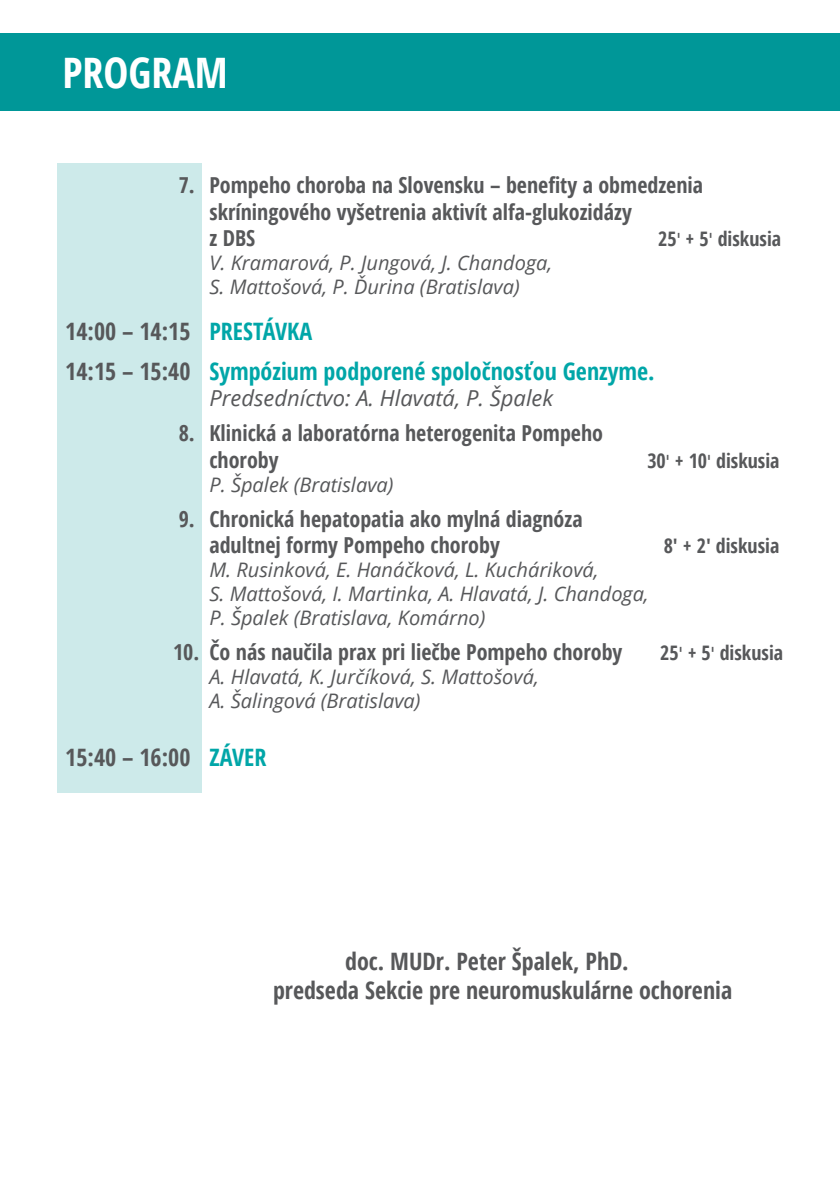
<style>
.page{position:relative;width:840px;height:1191px;background:#fff}
.page>*{position:absolute;margin:0;border:0;box-sizing:border-box;transform-origin:0 0}
.t1{font:700 condensed 42px "Open Sans";color:#fff}
.t2{font:700 condensed 24px/28.8px "Open Sans";color:#57585a}
.t3{font:700 condensed 24px/40.2px "Open Sans";color:#00a6a8}
.t4{font:700 condensed 22px/26.4px "Open Sans";color:#57585a}
.t5{font:italic 22px "Open Sans";color:#57585a}
.t6{font:italic 20px/24px "Open Sans";color:#57585a}
.t7{font:700 condensed 20px "Open Sans";color:#57585a}
.s1{font-family:"Corbel";font-weight:400;font-stretch:normal}
.s2{color:#57585a}
.s3{color:#00a6a8}
</style>
<div class="page">
<div style="left:57px;top:163px;width:144px;height:629px;background:#cdeaea"></div>
<div style="left:0;top:33px;width:839px;height:78px;background:#009798"></div>
<h1 class="t1" style="left:62px;top:43px;width:167px">PROG RAM</h1>
<p class="t4" style="left:209px;top:171px;width:495px;text-indent:-31px">7. Pompeho choroba na Slovensku – benefity a obmedzenia skríningového vyšetrenia aktivít alfa-glukozidázy<br>z DBS</p>
<p class="t7" style="left:658px;top:225px;width:124px">25<span class="s1">'</span> + 5<span class="s1">'</span> diskusia</p>
<p class="t6" style="left:209px;top:250px;width:344px">V. Kramarová, P. Jungová, J. Chandoga,<br>S. Mattošová, P. Ďurina (Bratislava)</p>
<p class="t3" style="left:65px;top:310px;width:590px"><span class="s2">14:00 – 14:15</span> Prestávka<br><span class="s2">14:15 – 15:40</span> Sympózium podporené spoločnosťou Genzyme.</p>
<p class="t5" style="left:209px;top:383px;width:345px">Predsedníctvo: A. Hlavatá, P. Špalek</p>
<p class="t4" style="left:209px;top:419px;width:395px;text-indent:-31px">8. Klinická a laboratórna heterogenita Pompeho choroby</p>
<p class="t7" style="left:647px;top:446px;width:134px">30<span class="s1">'</span> + 10<span class="s1">'</span> diskusia</p>
<p class="t6" style="left:209px;top:472px;width:185px">P. Špalek (Bratislava)</p>
<p class="t4" style="left:209px;top:505px;width:374px;text-indent:-31px">9. Chronická hepatopatia ako mylná diagnóza adultnej formy Pompeho choroby</p>
<p class="t7" style="left:663px;top:532px;width:117px">8' + 2' diskusia</p>
<p class="t6" style="left:209px;top:557px;width:440px">M. Rusinková, E. Hanáčková, L. Kucháriková,<br>S. Mattošová, I. Martinka, A. Hlavatá, J. Chandoga,<br>P. Špalek (Bratislava, Komárno)</p>
<p class="t4" style="left:173px;top:638px;width:450px">10. Čo nás naučila prax pri liečbe Pompeho choroby</p>
<p class="t7" style="left:660px;top:638px;width:124px">25<span class="s1">'</span> + 5<span class="s1">'</span> diskusia</p>
<p class="t6" style="left:209px;top:664px;width:331px">A. Hlavatá, K. Jurčíková, S. Mattošová,<br>A. Šalingová (Bratislava)</p>
<p class="t2" style="left:65px;top:742px;width:199px">15:40 – 16:00 <span class="s3">Záver</span></p>
<p class="t2" style="left:273px;top:946px;width:460px;text-indent:72px">doc. MUDr. Peter Špalek, PhD.<br>predseda Sekcie pre neuromuskulárne ochorenia</p>
</div>
